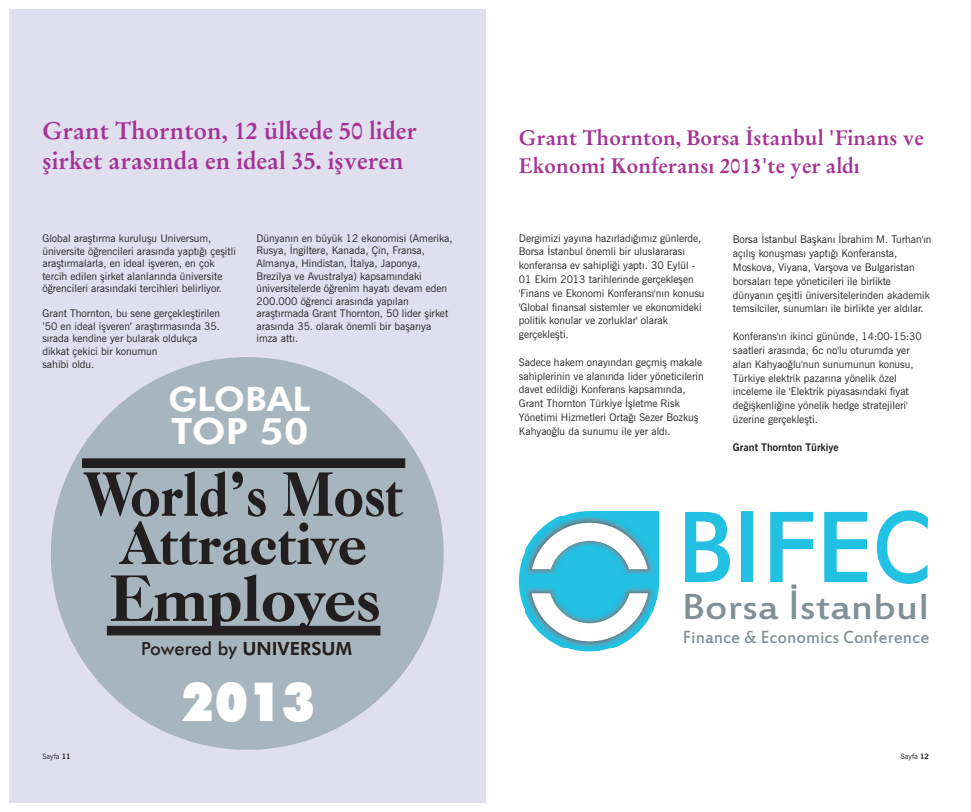
<style>
.page{position:relative;width:971px;height:812px;background:#fff}
.page>*{position:absolute;margin:0;border:0;box-sizing:border-box;transform-origin:0 0}
.t1{font:98px "Futura Medium BT";color:#22c0e1}
.t2{font:800 63.7px "Caslon Old Face BT";color:#231f20}
.t3{font:800 60.9px "Caslon Old Face BT";color:#231f20;scale:.89 1}
.t4{font:800 58.8px "Caslon Old Face BT";color:#231f20}
.t5{font:900 54.1px "Futura BT";color:#fff;scale:.9 1}
.t6{font:39.7px "Estrangelo Edessa";color:#828f96;scale:1.12 1}
.t7{font:800 36.3px "Futura BT";color:#fff;scale:1.09 1}
.t8{font:800 33.9px "Futura BT";color:#fff;scale:1.07 1}
.t9{font:700 24px/29.5px "Stempel Garamond";color:#a53293}
.t10{font:700 21px/28.5px "Stempel Garamond";color:#a53293}
.t11{font:19.3px "Estrangelo Edessa";color:#828f96;scale:.96 1}
.t12{font:18.2px "Futura Medium BT";color:#231f20}
.t13{font:10.5px/13.8px "News Gothic BT";color:#231f20}
.t14{font:700 10.5px "News Gothic BT";color:#231f20}
.t15{font:7.4px "News Gothic BT";color:#231f20}
.s1{font-family:"Futura BT";font-weight:800}
.s2{font-weight:700}
.s3{font-family:"Arial"}
</style>
<div class="page">
<div style="left:9px;top:9px;width:476px;height:794px;background:#e0dfef"></div>
<div style="left:51px;top:357px;width:392px;height:393px;background:#a7b6be;border-radius:50%"></div>
<svg style="left:82px;top:458px;width:323px;height:10px;background:#272325"></svg>
<div style="left:107px;top:626px;width:273px;height:9px;background:#231f20"></div>
<div style="left:519px;top:511px;width:140px;height:140px;background:#22c0e1;border-radius:70px"></div>
<img style="left:526px;top:517px;width:128px;height:130px">
<svg style="left:531px;top:523px;width:117px;height:118px"></svg>
<h3 class="t9" style="left:42px;top:118px;width:376px">Grant Thornton, 12 ülkede 50 lider þirket arasýnda en ideal 35. iþveren</h3>
<p class="t13" style="left:256px;top:233px;width:198px;line-height:12.6px">Dünyanýn en büyük 12 ekonomisi (Amerika, Rusya, Ýngiltere, Kanada, Çin, Fransa, Almanya, Hindistan, Ýtalya, Japonya, Brezilya ve Avustralya) kapsamýndaki üniversitelerde öðrenim hayatý devam eden 200.000 öðrenci arasýnda yapýlan araþtýrmada Grant Thornton, 50 lider þirket arasýnda 35. olarak önemli bir baþarýya imza attý.</p>
<p class="t13" style="left:42px;top:233px;width:195px;line-height:12.6px">Global araþtýrma kuruluþu Universum, üniversite öðrencileri arasýnda yaptýðý çeþitli araþtýrmalarla, en ideal iþveren, en çok tercih edilen þirket alanlarýnda üniversite öðrencileri arasýndaki tercihleri belirliyor.</p>
<p class="t13" style="left:42px;top:308px;width:179px;line-height:12.6px">Grant Thornton, bu sene gerçekleþtirilen ’50 en ideal iþveren’ araþtýrmasýnda 35. sýrada kendine yer bularak oldukça dikkat çekici bir konumun<br>sahibi oldu.</p>
<h3 class="t8" style="left:168px;top:385px;width:135px">GLOBAL</h3>
<h3 class="t7" style="left:171px;top:416px;width:127px">TOP 50</h3>
<h3 class="t3" style="left:85px;top:469px;width:358px">World’s Most</h3>
<h3 class="t4" style="left:122px;top:519px;width:246px">Attractive</h3>
<h2 class="t2" style="left:110px;top:572px;width:271px">Employes</h2>
<h3 class="t12" style="left:141px;top:641px;width:212px">Powered by <span class="s1">UNIVERSUM</span></h3>
<p class="t15" style="left:42px;top:753px;width:30px">Sayfa <span class="s2">11</span></p>
<h3 class="t5" style="left:181px;top:680px;width:150px">2013</h3>
<h3 class="t10" style="left:519px;top:125px;width:406px">Grant Thornton, Borsa Ýstanbul 'Finans ve<br>Ekonomi Konferansý 2013'te yer aldý</h3>
<p class="t13" style="left:519px;top:232px;width:187px">Dergimizi yayýna hazýrladýðýmýz günlerde, Borsa Ýstanbul önemli bir uluslararasý konferansa ev sahipliði yaptý. 30 Eylül - 01 Ekim 2013 tarihlerinde gerçekleþen 'Finans ve Ekonomi Konferansý'nýn konusu 'Global finansal sistemler ve ekonomideki politik konular ve zorluklar' olarak gerçekleþti.</p>
<p class="t13" style="left:519px;top:356px;width:186px">Sadece hakem onayýndan geçmiþ makale sahiplerinin ve alanýnda lider yöneticilerin davet edildiði Konferans kapsamýnda, Grant Thornton Türkiye Ýþletme Risk Yönetimi Hizmetleri Ortaðý Sezer Bozkuþ Kahyaoðlu da sunumu ile yer aldý.</p>
<p class="t13" style="left:732px;top:234px;width:200px">Borsa Ýstanbul Baþkaný Ýbrahim M. Turhan'ýn açýlýþ konuþmasý yaptýðý Konferansta, Moskova, Viyana, Varþova ve Bulgaristan borsalarý tepe yöneticileri ile birlikte dünyanýn çeþitli üniversitelerinden akademik temsilciler, sunumlarý ile birlikte yer aldýlar.</p>
<p class="t13" style="left:732px;top:330px;width:190px">Konferans'ýn ikinci gününde, 14:00-15:30 saatleri arasýnda, 6c no'lu oturumda yer alan Kahyaoðlu'nun sunumunun konusu, Türkiye elektrik pazarýna yönelik özel inceleme ile 'Elektrik piyasasýndaki fiyat deðiþkenliðine yönelik hedge stratejileri' üzerine gerçekleþti.</p>
<p class="t14" style="left:732px;top:442px;width:107px">Grant Thornton Türkiye</p>
<h1 class="t1" style="left:677px;top:507px;width:257px">BIFEC</h1>
<h3 class="t6" style="left:681px;top:591px;width:222px">Borsa <span class="s3">Ý</span>stanbul</h3>
<h3 class="t11" style="left:683px;top:629px;width:258px">Finance &amp; Economics Conference</h3>
<p class="t15" style="left:900px;top:753px;width:30px">Sayfa <span class="s2">12</span></p>
</div>
